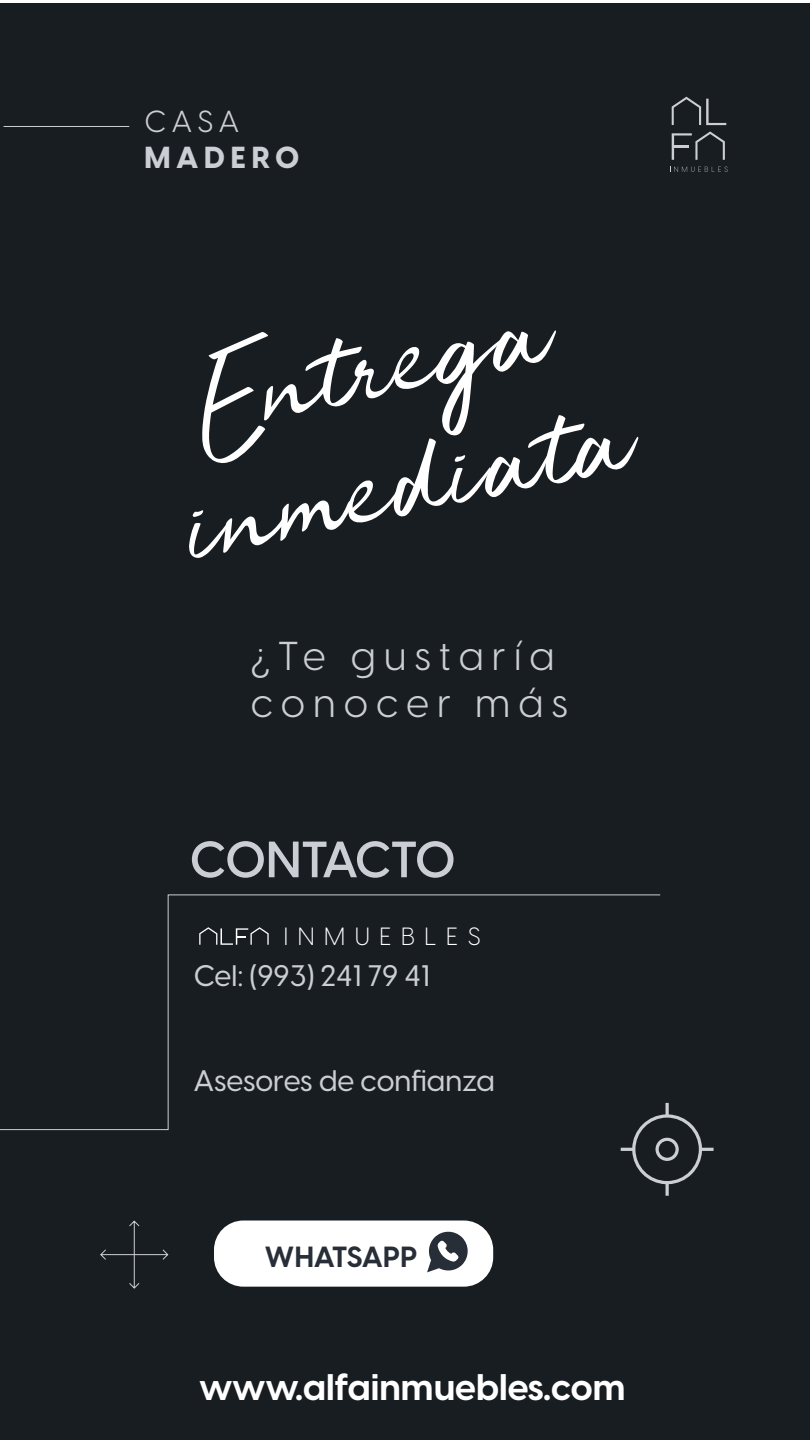
<style>
.page{position:relative;width:810px;height:1440px;background:#fff}
.page>*{position:absolute;margin:0;border:0;box-sizing:border-box;transform-origin:0 0}
.t1{font:100.95px/121.1px "Jelytta";color:#fff;text-align:center}
.t2{font:600 50.25px "Visby CF";letter-spacing:-.02em;color:#cbced5}
.t3{font:39.75px/47.7px "Visby CF";letter-spacing:.2em;color:#cbced5}
.t4{font:700 36.45px "Visby CF";color:#fff}
.t5{font:800 30px "Visby CF";letter-spacing:.2em;color:#cbced5}
.t6{font:30px "Visby CF";color:#cbced5}
.t7{font:500 29.25px "Visby CF";color:#cbced5}
.t8{font:700 28.72px "Visby CF";letter-spacing:.015em;color:#272e38}
.t9{font:300 24.6px "Visby CF";letter-spacing:.39em;color:#fff}
</style>
<div class="page">
<div style="left:0;top:3px;width:810px;height:1437px;background:#181d22"></div>
<svg style="left:670px;top:167px;width:58px;height:5px"></svg>
<svg style="left:672px;top:131px;width:53px;height:29px"></svg>
<svg style="left:672px;top:97px;width:54px;height:28px"></svg>
<svg style="left:0;top:894px;width:661px;height:236px"></svg>
<svg style="left:621px;top:1103px;width:93px;height:93px"></svg>
<svg style="left:101px;top:1221px;width:67px;height:67px"></svg>
<div style="left:214px;top:1221px;width:279px;height:66px;background:#fff;border-radius:29px"></div>
<svg style="left:427px;top:1231px;width:41px;height:41px"></svg>
<hr style="left:4px;top:126px;width:125px;height:1px;background:#cbced5">
<svg style="left:199px;top:927px;width:70px;height:18px"></svg>
<p class="t6" style="left:144px;top:99px;width:96px">CASA</p>
<p class="t5" style="left:144px;top:133px;width:157px">MADERO</p>
<h1 class="t1" style="left:150px;top:351px;width:457px;rotate:-12deg">Entrega inmediata</h1>
<h3 class="t3" style="left:251px;top:629px;width:319px">¿Te gustaría conocer más</h3>
<h2 class="t2" style="left:190px;top:821px;width:268px">CONTACTO</h2>
<p class="t9" style="left:284px;top:918px;width:198px">INMUEBLES</p>
<p class="t7" style="left:194px;top:954px;width:238px">Cel: (993) 241 79 41</p>
<p class="t7" style="left:194px;top:1059px;width:303px">Asesores de confianza</p>
<p class="t8" style="left:265px;top:1235px;width:154px">WHATSAPP</p>
<p class="t4" style="left:199px;top:1359px;width:428px">www.alfainmuebles.com</p>
</div>
